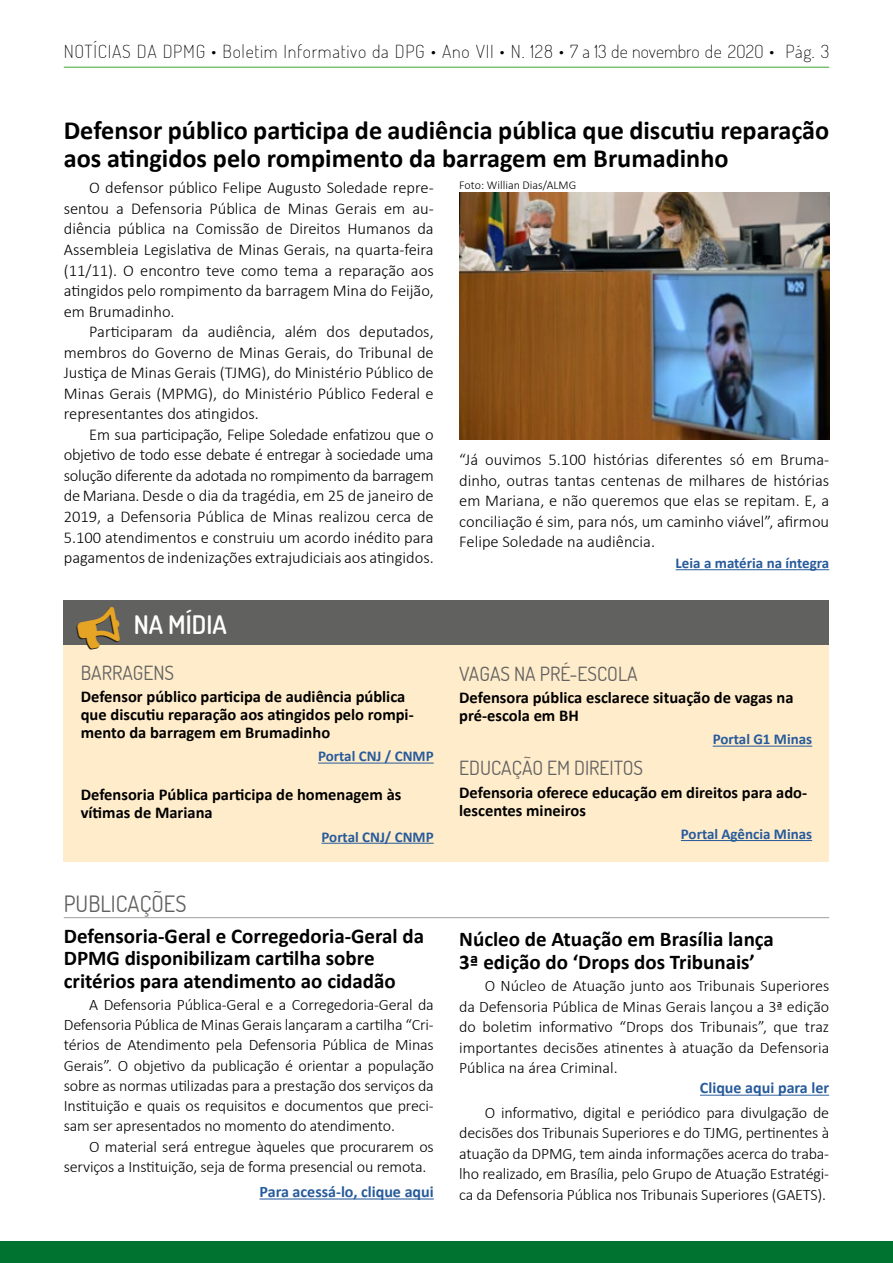
<style>
.page{position:relative;width:893px;height:1263px;background:#fff}
.page>*{position:absolute;margin:0;border:0;box-sizing:border-box;transform-origin:0 0}
.t1{font:700 26.25px/28.5px "Calibri";color:#000}
.t2{font:600 25.5px "Dosis";color:#fff}
.t3{font:22.5px "Dosis";color:#616160}
.t4{font:700 21px/22.5px "Calibri";color:#000}
.t5{font:19.5px "Dosis";color:#616160}
.t6{font:200 18px "Dosis";letter-spacing:.04em;color:#000}
.t7{font:300 16.5px/20.5px "Calibri";color:#000;text-align:justify}
.t8{font:700 16.5px/18px "Calibri";color:#000}
.t9{font:300 16.05px/20.4px "Calibri";letter-spacing:-.01em;color:#000;text-align:justify}
.t10{font:700 16.05px "Calibri";color:#275b9b}
.t11{font:700 15px "Calibri";color:#275b9b}
.t12{font:300 12px "Calibri";color:#000}
</style>
<div class="page">
<div style="left:0;top:1241px;width:893px;height:22px;background:#007330"></div>
<hr style="left:64px;top:67px;width:765px;height:1px;background:#3fa535">
<div style="left:64px;top:601px;width:765px;height:260px;background:#ffeccb"></div>
<div style="left:63px;top:601px;width:766px;height:44px;background:#616160"></div>
<img style="left:459px;top:193px;width:370px;height:246px">
<hr style="left:676px;top:569px;width:153px;height:1px;background:#275b9b">
<hr style="left:318px;top:763px;width:116px;height:1px;background:#275b9b">
<hr style="left:321px;top:843px;width:113px;height:1px;background:#275b9b">
<hr style="left:713px;top:746px;width:99px;height:1px;background:#275b9b">
<hr style="left:681px;top:840px;width:131px;height:1px;background:#275b9b">
<hr style="left:260px;top:1198px;width:174px;height:1px;background:#275b9b">
<hr style="left:700px;top:1095px;width:129px;height:1px;background:#3c6ba5">
<hr style="left:64px;top:917px;width:765px;height:1px;background:#9d9d9c">
<p class="t6" style="left:64px;top:40px;width:767px">NOTÍCIAS DA DPMG • Boletim Informativo da DPG • Ano VII • N. 128 • 7 a 13 de novembro de 2O2O • Pág. 3</p>
<h1 class="t1" style="left:64px;top:116px;width:767px">Defensor público participa de audiência pública que discutiu reparação aos atingidos pelo rompimento da barragem em Brumadinho</h1>
<p class="t7" style="left:64px;top:177px;width:371px;text-indent:26px">O defensor público Felipe Augusto Soledade repre&shy;sentou a Defensoria Pública de Minas Gerais em au&shy;diência pública na Comissão de Direitos Humanos da Assembleia Legislativa de Minas Gerais, na quarta-feira (11/11). O encontro teve como tema a reparação aos atingidos pelo rompimento da barragem Mina do Feijão, em Brumadinho.</p>
<p class="t7" style="left:64px;top:321px;width:371px;text-indent:26px">Participaram da audiência, além dos deputados, membros do Governo de Minas Gerais, do Tribunal de Justiça de Minas Gerais (TJMG), do Ministério Público de Minas Gerais (MPMG), do Ministério Público Federal e representantes dos atingidos.</p>
<p class="t7" style="left:64px;top:424px;width:371px;text-indent:26px">Em sua participação, Felipe Soledade enfatizou que o objetivo de todo esse debate é entregar à sociedade uma solução diferente da adotada no rompimento da barragem de Mariana. Desde o dia da tragédia, em 25 de janeiro de 2019, a Defensoria Pública de Minas realizou cerca de 5.100 atendimentos e construiu um acordo inédito para pagamentos de indenizações extrajudiciais aos atingidos.</p>
<h2 class="t2" style="left:134px;top:608px;width:95px">NA MÍDIA</h2>
<p class="t5" style="left:81px;top:660px;width:95px">BARRAGENS</p>
<p class="t8" style="left:81px;top:688px;width:334px">Defensor público participa de audiência pública que discutiu reparação aos atingidos pelo rompi&shy;mento da barragem em Brumadinho</p>
<p class="t11" style="left:318px;top:747px;width:117px">Portal CNJ / CNMP</p>
<p class="t8" style="left:81px;top:786px;width:322px">Defensoria Pública participa de homenagem às vítimas de Mariana</p>
<p class="t11" style="left:321px;top:827px;width:114px">Portal CNJ/ CNMP</p>
<h3 class="t3" style="left:64px;top:888px;width:124px">PUBLICAÇÕES</h3>
<p class="t4" style="left:64px;top:924px;width:362px">Defensoria-Geral e Corregedoria-Geral da<br>DPMG disponibilizam cartilha sobre critérios para atendimento ao cidadão</p>
<p class="t9" style="left:64px;top:994px;width:371px;text-indent:26px">A Defensoria Pública-Geral e a Corregedoria-Geral da Defensoria Pública de Minas Gerais lançaram a cartilha “Cri&shy;térios de Atendimento pela Defensoria Pública de Minas Gerais”. O objetivo da publicação é orientar a população sobre as normas utilizadas para a prestação dos serviços da Instituição e quais os requisitos e documentos que preci&shy;sam ser apresentados no momento do atendimento.</p>
<p class="t9" style="left:64px;top:1136px;width:371px;text-indent:26px">O material será entregue àqueles que procurarem os serviços a Instituição, seja de forma presencial ou remota.</p>
<p class="t10" style="left:260px;top:1181px;width:176px">Para acessá-lo, clique aqui</p>
<p class="t12" style="left:459px;top:177px;width:118px">Foto: Willian Dias/ALMG</p>
<p class="t7" style="left:459px;top:449px;width:371px">“Já ouvimos 5.100 histórias diferentes só em Bruma&shy;dinho, outras tantas centenas de milhares de histórias em Mariana, e não queremos que elas se repitam. E, a conciliação é sim, para nós, um caminho viável”, afirmou Felipe Soledade na audiência.</p>
<p class="t11" style="left:676px;top:553px;width:155px">Leia a matéria na íntegra</p>
<p class="t5" style="left:459px;top:661px;width:180px">VAGAS NA PRÉ-ESCOLA</p>
<p class="t8" style="left:459px;top:689px;width:336px">Defensora pública esclarece situação de vagas na pré-escola em BH</p>
<p class="t11" style="left:713px;top:730px;width:101px">Portal G1 Minas</p>
<p class="t5" style="left:459px;top:755px;width:185px">EDUCAÇÃO EM DIREITOS</p>
<p class="t8" style="left:459px;top:783px;width:349px">Defensoria oferece educação em direitos para ado&shy;lescentes mineiros</p>
<p class="t11" style="left:681px;top:824px;width:133px">Portal Agência Minas</p>
<p class="t4" style="left:459px;top:928px;width:316px">Núcleo de Atuação em Brasília lança<br>3ª edição do ‘Drops dos Tribunais’</p>
<p class="t9" style="left:459px;top:976px;width:372px;text-indent:26px">O Núcleo de Atuação junto aos Tribunais Superiores da Defensoria Pública de Minas Gerais lançou a 3ª edição do boletim informativo “Drops dos Tribunais”, que traz importantes decisões atinentes à atuação da Defensoria Pública na área Criminal.</p>
<p class="t10" style="left:700px;top:1078px;width:131px">Clique aqui para ler</p>
<p class="t9" style="left:459px;top:1102px;width:371px;text-indent:26px">O informativo, digital e periódico para divulgação de decisões dos Tribunais Superiores e do TJMG, pertinentes à atuação da DPMG, tem ainda informações acerca do traba&shy;lho realizado, em Brasília, pelo Grupo de Atuação Estratégi&shy;ca da Defensoria Pública nos Tribunais Superiores (GAETS).</p>
</div>
